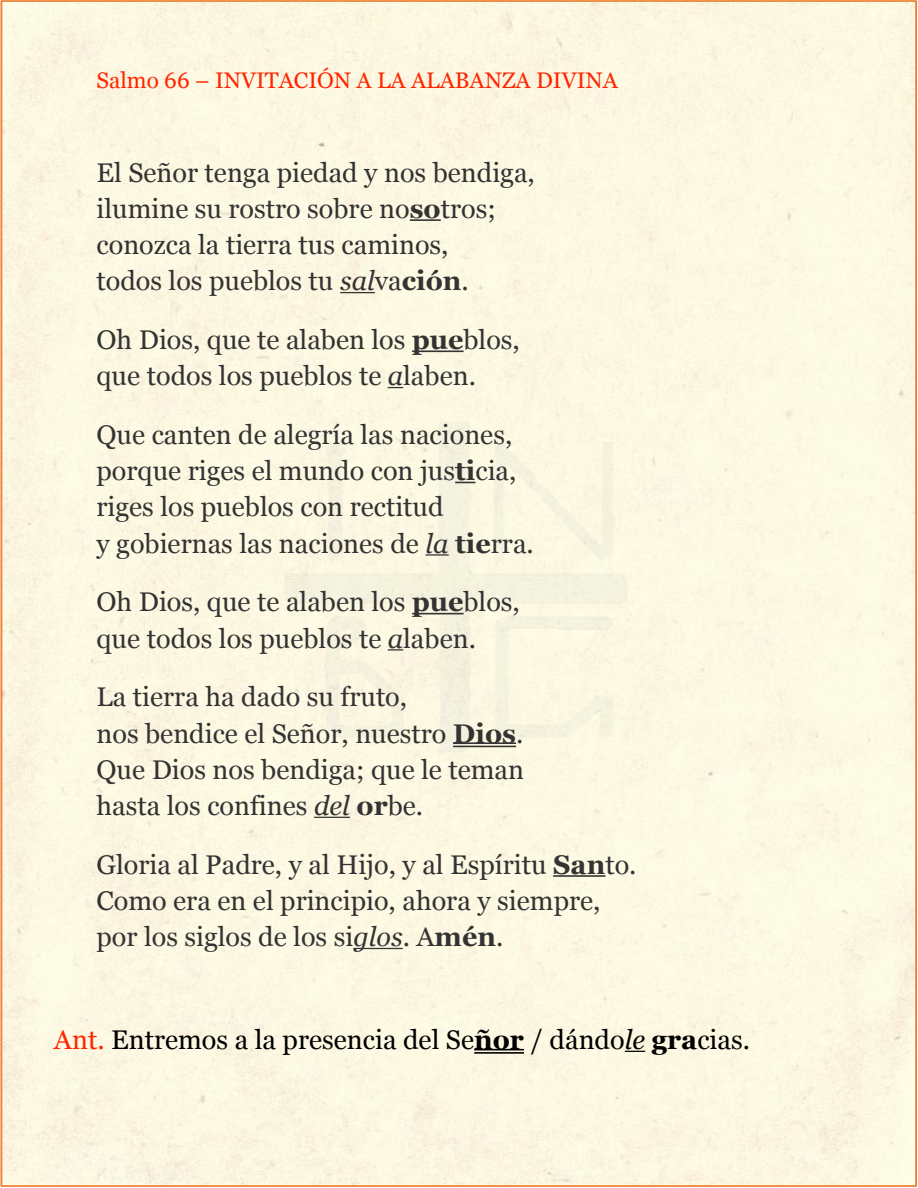
<style>
.page{position:relative;width:918px;height:1188px;background:#fff}
.page>*{position:absolute;margin:0;border:0;box-sizing:border-box;transform-origin:0 0}
.t1{font:27px/36.3px "Georgia";color:#333}
.t2{font:27px "Georgia";color:#000}
.t3{font:22.5px "Georgia";color:#ff2600}
.s1{font-weight:700}
.s2{font-style:italic}
.s3{color:#ff2600}
</style>
<div class="page">
<hr style="left:410px;top:219px;width:31px;height:2px;background:#333">
<hr style="left:340px;top:292px;width:35px;height:1px;background:#333">
<hr style="left:412px;top:350px;width:52px;height:2px;background:#333">
<svg style="left:388px;top:387px;width:15px;height:1px"></svg>
<svg style="left:455px;top:482px;width:20px;height:1px"></svg>
<hr style="left:426px;top:554px;width:23px;height:2px;background:#333">
<hr style="left:412px;top:613px;width:52px;height:1px;background:#333">
<svg style="left:388px;top:649px;width:15px;height:2px"></svg>
<hr style="left:453px;top:742px;width:63px;height:2px;background:#333">
<hr style="left:453px;top:746px;width:63px;height:1px;background:#333">
<hr style="left:314px;top:817px;width:36px;height:1px;background:#333">
<hr style="left:553px;top:875px;width:52px;height:2px;background:#333">
<hr style="left:353px;top:948px;width:50px;height:1px;background:#333">
<hr style="left:474px;top:1049px;width:50px;height:1px;background:#000">
<hr style="left:474px;top:1052px;width:50px;height:2px;background:#000">
<svg style="left:625px;top:1051px;width:20px;height:1px"></svg>
<p class="t3" style="left:97px;top:64px;width:523px">Salmo 66 – INVITACIÓN A LA ALABANZA DIVINA</p>
<p class="t1" style="left:97px;top:153px;width:440px">El Señor tenga piedad y nos bendiga, ilumine su rostro sobre no<span class="s1">so</span>tros; conozca la tierra tus caminos,<br>todos los pueblos tu <span class="s2">sal</span>va<span class="s1">ción</span>.</p>
<p class="t1" style="left:97px;top:320px;width:425px">Oh Dios, que te alaben los <span class="s1">pue</span>blos, que todos los pueblos te <span class="s2">a</span>laben.</p>
<p class="t1" style="left:97px;top:415px;width:439px">Que canten de alegría las naciones, porque riges el mundo con jus<span class="s1">ti</span>cia, riges los pueblos con rectitud<br>y gobiernas las naciones de <span class="s2">la</span> <span class="s1">tie</span>rra.</p>
<p class="t1" style="left:97px;top:583px;width:425px">Oh Dios, que te alaben los <span class="s1">pue</span>blos, que todos los pueblos te <span class="s2">a</span>laben.</p>
<p class="t1" style="left:97px;top:678px;width:429px">La tierra ha dado su fruto,<br>nos bendice el Señor, nuestro <span class="s1">Dios</span>.<br>Que Dios nos bendiga; que le teman hasta los confines <span class="s2">del</span> <span class="s1">or</span>be.</p>
<p class="t1" style="left:97px;top:845px;width:542px">Gloria al Padre, y al Hijo, y al Espíritu <span class="s1">San</span>to.<br>Como era en el principio, ahora y siempre, por los siglos de los si<span class="s2">glos</span>. A<span class="s1">mén</span>.</p>
<p class="t2" style="left:54px;top:1020px;width:698px"><span class="s3">Ant.</span> Entremos a la presencia del Se<span class="s1">ñor</span> / dándo<span class="s2">le</span> <span class="s1">gra</span>cias.</p>
</div>
